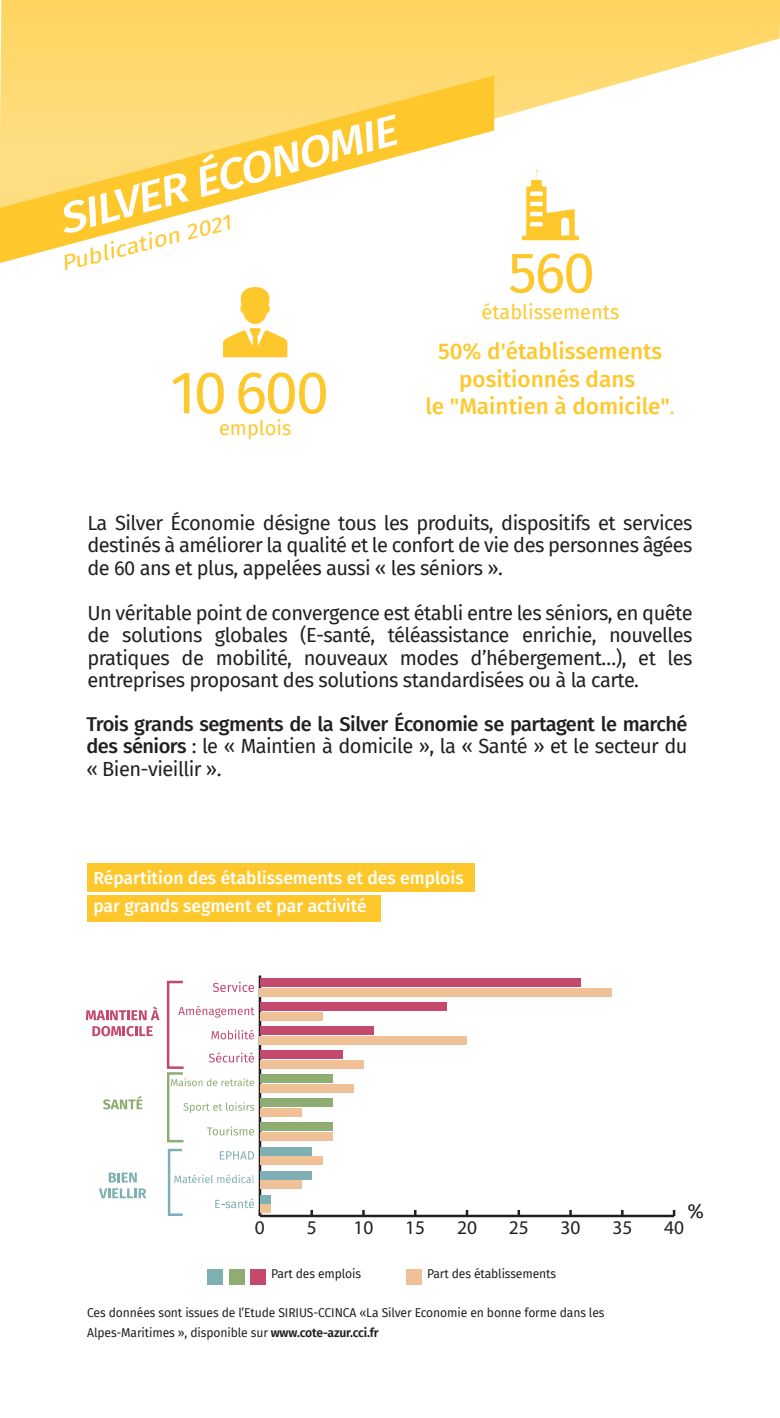
<style>
.page{position:relative;width:780px;height:1418px;background:#fff}
.page>*{position:absolute;margin:0;border:0;box-sizing:border-box;transform-origin:0 0}
.t1{font:60px "Fira Sans";color:#fec82d}
.t2{font:57.5px "Fira Sans";color:#fec82d}
.t3{font:italic 500 42.5px "Fira Sans";color:#fff;scale:1.09 1}
.t4{font:500 22.5px/27.5px "Fira Sans";color:#fec82d;text-align:center}
.t5{font:italic 21.25px "Fira Sans";color:#fec82d;scale:1.12 1}
.t6{font:20px/22.5px "Fira Sans";letter-spacing:-.025em;color:#231f20;text-align:justify}
.t7{font:500 20px/22.5px "Fira Sans";letter-spacing:-.025em;color:#231f20;text-align:justify}
.t8{font:20px "Fira Sans";color:#fec82d}
.t9{font:19.5px "Myriad Pro";color:#231f20}
.t10{font:500 17.5px/27.5px "Fira Sans";color:#fff}
.t11{font:12.5px/20px "Fira Sans";letter-spacing:-.01em;color:#231f20}
.s1{font-weight:400;font-size:20px}
.s2{font-weight:400}
.s3{font-weight:600}
</style>
<div class="page">
<svg style="left:0;top:0;width:780px;height:241px"></svg>
<svg style="left:0;top:75px;width:494px;height:188px"></svg>
<svg style="left:522px;top:170px;width:57px;height:70px"></svg>
<svg style="left:223px;top:287px;width:64px;height:70px"></svg>
<hr style="left:260px;top:1214px;width:414px;height:3px;background:#231f20">
<svg style="left:310px;top:1210px;width:3px;height:5px"></svg>
<svg style="left:362px;top:1210px;width:3px;height:5px"></svg>
<svg style="left:465px;top:1210px;width:3px;height:5px"></svg>
<svg style="left:517px;top:1210px;width:3px;height:5px"></svg>
<svg style="left:672px;top:1210px;width:3px;height:5px"></svg>
<hr style="left:259px;top:975px;width:2px;height:240px;background:#231f20">
<div style="left:260px;top:987px;width:352px;height:9px;background:#f0c097"></div>
<div style="left:260px;top:1012px;width:62px;height:8px;background:#f0c097"></div>
<div style="left:260px;top:1036px;width:207px;height:8px;background:#f0c097"></div>
<div style="left:260px;top:1060px;width:103px;height:8px;background:#f0c097"></div>
<div style="left:260px;top:1084px;width:93px;height:8px;background:#f0c097"></div>
<div style="left:260px;top:1108px;width:41px;height:8px;background:#f0c097"></div>
<div style="left:260px;top:1132px;width:72px;height:8px;background:#f0c097"></div>
<div style="left:260px;top:1156px;width:62px;height:8px;background:#f0c097"></div>
<div style="left:260px;top:1180px;width:41px;height:8px;background:#f0c097"></div>
<div style="left:260px;top:1204px;width:10px;height:9px;background:#f0c097"></div>
<div style="left:260px;top:978px;width:321px;height:9px;background:#c5486d"></div>
<div style="left:260px;top:1002px;width:186px;height:9px;background:#c5486d"></div>
<div style="left:260px;top:1026px;width:114px;height:9px;background:#c5486d"></div>
<div style="left:260px;top:1050px;width:83px;height:9px;background:#c5486d"></div>
<div style="left:260px;top:1074px;width:72px;height:9px;background:#8fac72"></div>
<div style="left:260px;top:1098px;width:72px;height:9px;background:#8fac72"></div>
<div style="left:260px;top:1122px;width:72px;height:9px;background:#8fac72"></div>
<div style="left:260px;top:1146px;width:52px;height:9px;background:#7dafb3"></div>
<div style="left:260px;top:1170px;width:52px;height:9px;background:#7dafb3"></div>
<div style="left:260px;top:1194px;width:10px;height:9px;background:#7dafb3"></div>
<svg style="left:213px;top:981px;width:41px;height:11px"></svg>
<svg style="left:178px;top:1005px;width:76px;height:12px"></svg>
<svg style="left:211px;top:1029px;width:43px;height:10px"></svg>
<svg style="left:209px;top:1052px;width:45px;height:10px"></svg>
<svg style="left:171px;top:1078px;width:83px;height:8px"></svg>
<svg style="left:185px;top:1102px;width:69px;height:10px"></svg>
<svg style="left:207px;top:1126px;width:47px;height:9px"></svg>
<svg style="left:220px;top:1151px;width:34px;height:8px"></svg>
<svg style="left:174px;top:1174px;width:80px;height:9px"></svg>
<svg style="left:215px;top:1198px;width:46px;height:17px"></svg>
<svg style="left:86px;top:1006px;width:73px;height:30px"></svg>
<svg style="left:103px;top:1096px;width:39px;height:13px"></svg>
<svg style="left:109px;top:1172px;width:28px;height:10px"></svg>
<svg style="left:99px;top:1188px;width:47px;height:10px"></svg>
<div style="left:167px;top:980px;width:18px;height:88px;border:2px solid #c5486d"></div>
<div style="left:167px;top:1072px;width:18px;height:70px;border:2px solid #8fac72"></div>
<div style="left:168px;top:1148px;width:16px;height:67px;border:2px solid #7dafb3"></div>
<div style="left:87px;top:863px;width:387px;height:28px;background:#fec82d"></div>
<div style="left:87px;top:895px;width:294px;height:26px;background:#fec82d"></div>
<div style="left:207px;top:1268px;width:16px;height:16px;background:#7dafb3"></div>
<div style="left:229px;top:1268px;width:16px;height:16px;background:#8fac72"></div>
<div style="left:250px;top:1268px;width:16px;height:16px;background:#c5486d"></div>
<div style="left:406px;top:1268px;width:16px;height:16px;background:#f0c097"></div>
<h3 class="t3" style="left:50px;top:187px;width:321px;rotate:-15deg">SILVER ÉCONOMIE</h3>
<p class="t5" style="left:57px;top:248px;width:157px;rotate:-14deg">Publication 2021</p>
<h1 class="t1" style="left:170px;top:347px;width:161px">10 600</h1>
<p class="t8" style="left:219px;top:413px;width:74px">emplois</p>
<h2 class="t2" style="left:508px;top:229px;width:88px">560</h2>
<p class="t8" style="left:481px;top:296px;width:139px">établissements</p>
<p class="t4" style="left:425px;top:336px;width:251px">50% d'établissements positionnés dans<br>le "Maintien à domicile"<span class="s1">.</span></p>
<p class="t6" style="left:87px;top:511px;width:606px">La Silver Économie désigne tous les produits, dispositifs et services destinés à améliorer la qualité et le confort de vie des personnes âgées de 60 ans et plus, appelées aussi « les séniors ».</p>
<p class="t6" style="left:87px;top:601px;width:606px">Un véritable point de convergence est établi entre les séniors, en quête de solutions globales (E-santé, téléassistance enrichie, nouvelles pratiques de mobilité, nouveaux modes d’hébergement…), et les entreprises proposant des solutions standardisées ou à la carte.</p>
<p class="t7" style="left:86px;top:711px;width:602px">Trois grands segments de la Silver Économie se partagent le marché des séniors <span class="s2">: le « Maintien à domicile », la « Santé » et le secteur du « Bien-vieillir ».</span></p>
<p class="t10" style="left:93px;top:863px;width:372px">Répartition des établissements et des emplois par grands segment et par activité</p>
<p class="t6" style="left:687px;top:1199px;width:18px">%</p>
<p class="t9" style="left:255px;top:1215px;width:11px">0</p>
<p class="t9" style="left:307px;top:1215px;width:11px">5</p>
<p class="t9" style="left:353px;top:1215px;width:21px">10</p>
<p class="t9" style="left:405px;top:1215px;width:21px">15</p>
<p class="t9" style="left:457px;top:1215px;width:21px">20</p>
<p class="t9" style="left:509px;top:1215px;width:21px">25</p>
<p class="t9" style="left:560px;top:1215px;width:21px">30</p>
<p class="t9" style="left:612px;top:1215px;width:21px">35</p>
<p class="t9" style="left:664px;top:1215px;width:21px">40</p>
<p class="t11" style="left:271px;top:1263px;width:92px">Part des emplois</p>
<p class="t11" style="left:427px;top:1263px;width:130px">Part des établissements</p>
<p class="t11" style="left:87px;top:1302px;width:518px">Ces données sont issues de l’Etude SIRIUS-CCINCA «La Silver Economie en bonne forme dans les<br>Alpes-Maritimes », disponible sur <span class="s3">www.cote-azur.cci.fr</span></p>
</div>
